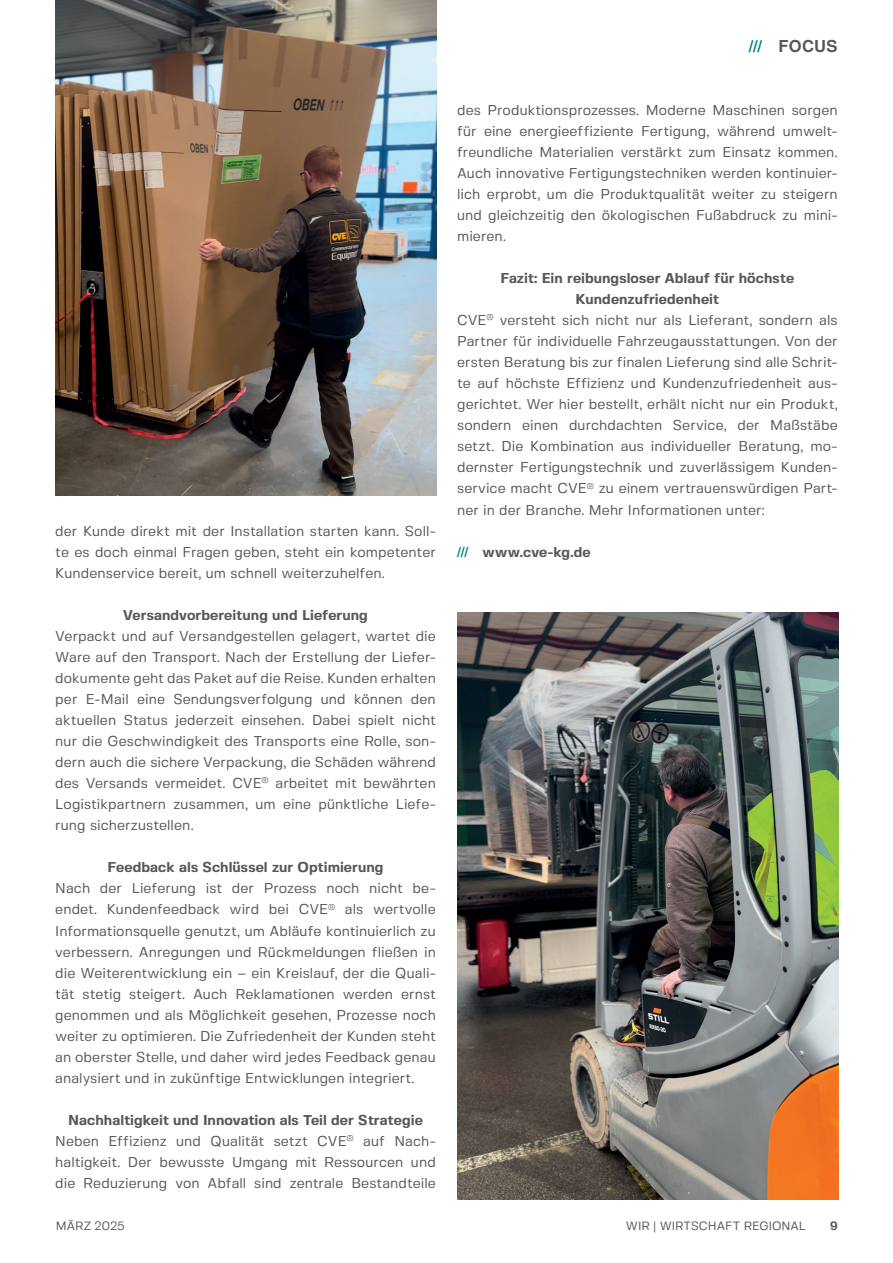
<style>
.page{position:relative;width:893px;height:1263px;background:#fff}
.page>*{position:absolute;margin:0;border:0;box-sizing:border-box;transform-origin:0 0}
.t1{font:700 16.5px "Te X Gyre Heros";letter-spacing:.02em;color:#57585a}
.t2{font:14.25px/21px "Fivo Sans";letter-spacing:.005em;color:#57585a;text-align:justify}
.t3{font:700 14.25px "Fivo Sans";letter-spacing:.005em;color:#57585a}
.t4{font:12px "Fivo Sans";color:#57585a}
.t5{font:700 12px "Fivo Sans";color:#57585a}
.s1{font-weight:700}
.s2{color:#008780}
.s3{font-family:"Te X Gyre Heros";color:#008780}
</style>
<div class="page">
<img style="left:56px;top:0;width:380px;height:495px">
<img style="left:457px;top:612px;width:381px;height:587px">
<p class="t2" style="left:55px;top:520px;width:382px">der Kunde direkt mit der Installation starten kann. Soll&shy;te es doch einmal Fragen geben, steht ein kompetenter Kundenservice bereit, um schnell weiterzuhelfen.</p>
<p class="t3" style="left:123px;top:606px;width:246px">Versandvorbereitung und Lieferung</p>
<p class="t2" style="left:55px;top:625px;width:382px">Verpackt und auf Versandgestellen gelagert, wartet die Ware auf den Transport. Nach der Erstellung der Liefer&shy;dokumente geht das Paket auf die Reise. Kunden erhalten per E-Mail eine Sendungsverfolgung und können den aktuellen Status jederzeit einsehen. Dabei spielt nicht nur die Geschwindigkeit des Transports eine Rolle, son&shy;dern auch die sichere Verpackung, die Schäden während des Versands vermeidet. CVE<sup>®</sup> arbeitet mit bewährten Logistikpartnern zusammen, um eine pünktliche Liefe&shy;rung sicherzustellen.</p>
<p class="t3" style="left:108px;top:859px;width:277px">Feedback als Schlüssel zur Optimierung</p>
<p class="t2" style="left:55px;top:878px;width:382px">Nach der Lieferung ist der Prozess noch nicht be&shy;endet. Kundenfeedback wird bei CVE<sup>®</sup> als wertvolle Informationsquelle genutzt, um Abläufe kontinuierlich zu verbessern. Anregungen und Rückmeldungen fließen in die Weiterentwicklung ein – ein Kreislauf, der die Quali&shy;tät stetig steigert. Auch Reklamationen werden ernst genommen und als Möglichkeit gesehen, Prozesse noch weiter zu optimieren. Die Zufriedenheit der Kunden steht an oberster Stelle, und daher wird jedes Feedback genau analysiert und in zukünftige Entwicklungen integriert.</p>
<p class="t2" style="left:55px;top:1109px;width:382px;text-align:center"><span class="s1">Nachhaltigkeit und Innovation als Teil der Strategie </span>Neben Effizienz und Qualität setzt CVE<sup>®</sup> auf Nach&shy;haltigkeit. Der bewusste Umgang mit Ressourcen und die Reduzierung von Abfall sind zentrale Bestandteile</p>
<p class="t1" style="left:749px;top:34px;width:90px"><span class="s2">///</span> FOCUS</p>
<p class="t2" style="left:457px;top:99px;width:382px">des Produktionsprozesses. Moderne Maschinen sorgen für eine energieeffiziente Fertigung, während umwelt&shy;freundliche Materialien verstärkt zum Einsatz kommen.<br>Auch innovative Fertigungstechniken werden kontinuier&shy;lich erprobt, um die Produktqualität weiter zu steigern und gleichzeitig den ökologischen Fußabdruck zu mini&shy;mieren.</p>
<p class="t3" style="left:501px;top:269px;width:295px">Fazit: Ein reibungsloser Ablauf für höchste</p>
<p class="t3" style="left:576px;top:290px;width:145px">Kundenzufriedenheit</p>
<p class="t2" style="left:457px;top:310px;width:382px">CVE<sup>®</sup> versteht sich nicht nur als Lieferant, sondern als</p>
<p class="t2" style="left:457px;top:331px;width:382px">Partner für individuelle Fahrzeugausstattungen. Von der</p>
<p class="t2" style="left:457px;top:352px;width:382px">ersten Beratung bis zur finalen Lieferung sind alle Schrit-</p>
<p class="t2" style="left:457px;top:373px;width:382px">te auf höchste Effizienz und Kundenzufriedenheit aus-</p>
<p class="t2" style="left:457px;top:394px;width:382px">gerichtet. Wer hier bestellt, erhält nicht nur ein Produkt,</p>
<p class="t2" style="left:457px;top:415px;width:382px">sondern einen durchdachten Service, der Maßstäbe</p>
<p class="t2" style="left:457px;top:436px;width:382px">setzt. Die Kombination aus individueller Beratung, mo-</p>
<p class="t2" style="left:457px;top:457px;width:382px">dernster Fertigungstechnik und zuverlässigem Kunden-</p>
<p class="t2" style="left:457px;top:478px;width:382px">service macht CVE<sup>®</sup> zu einem vertrauenswürdigen Part-</p>
<p class="t2" style="left:457px;top:499px;width:309px">ner in der Branche. Mehr Informationen unter:</p>
<p class="t3" style="left:457px;top:543px;width:135px"><span class="s3">///</span> www.cve-kg.de</p>
<p class="t4" style="left:56px;top:1219px;width:71px">MÄRZ 2025</p>
<p class="t4" style="left:626px;top:1219px;width:181px">WIR | WIRTSCHAFT REGIONAL</p>
<p class="t5" style="left:830px;top:1219px;width:9px">9</p>
</div>
